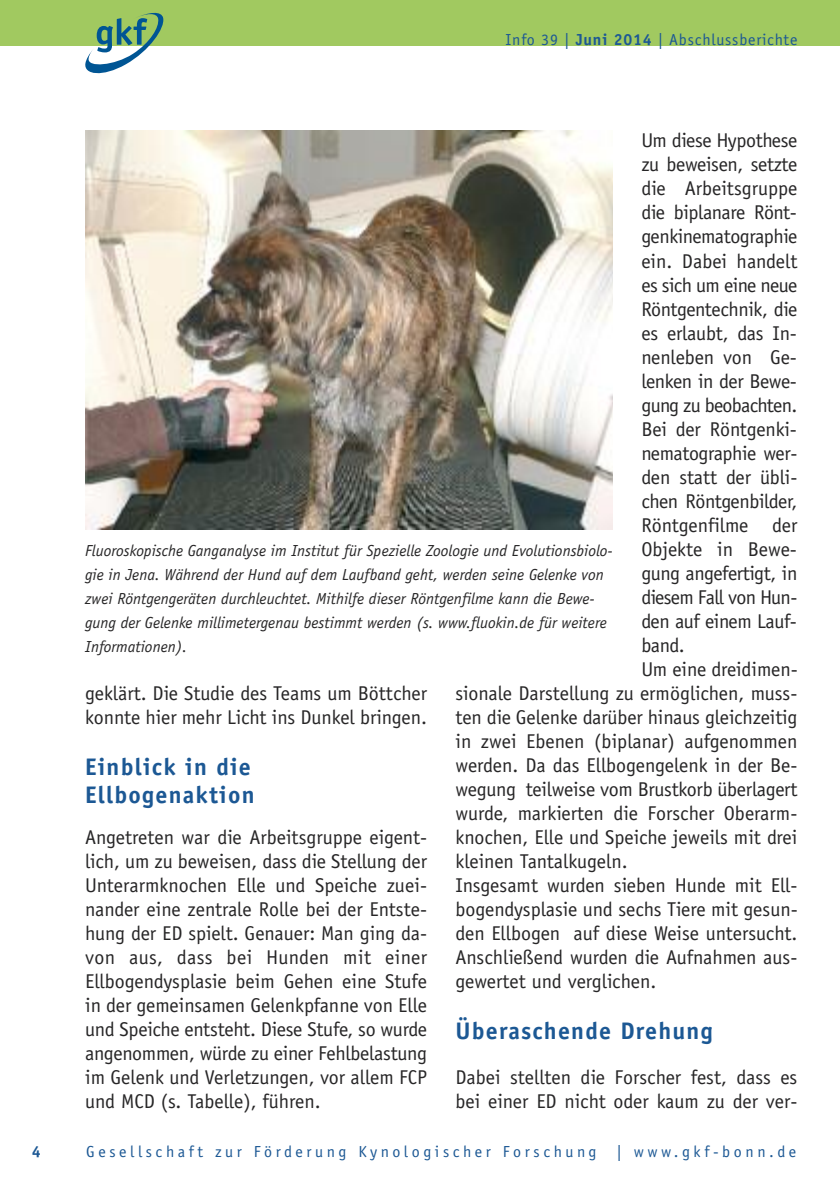
<style>
.page{position:relative;width:840px;height:1191px;background:#fff}
.page>*{position:absolute;margin:0;border:0;box-sizing:border-box;transform-origin:0 0}
.t1{font:700 24px/28.8px "Officina Sans";letter-spacing:.05em;color:#1c5894}
.t2{font:20px/24px "Officina Sans";letter-spacing:-.005em;color:#272627}
.t3{font:20px "Officina Sans";letter-spacing:-.035em;color:#272627}
.t4{font:20px "Officina Sans";letter-spacing:-.025em;color:#272627}
.t5{font:20px "Officina Sans";letter-spacing:-.03em;color:#272627}
.t6{font:italic 16px/24px "Officina Sans";color:#272627}
.t7{font:16px "Officina Sans";letter-spacing:.225em;color:#1c5894}
.t8{font:16px "Officina Sans";letter-spacing:.05em;color:#1c5894}
.t9{font:700 16px "Officina Sans";color:#1c5894}
.s1{font-weight:700}
</style>
<div class="page">
<div style="left:0;top:0;width:839px;height:45px;background:#a1c960"></div>
<svg style="left:85px;top:13px;width:80px;height:61px"></svg>
<img style="left:85px;top:130px;width:527px;height:399px">
<p class="t8" style="left:505px;top:34px;width:293px">Info 39 | <span class="s1">Juni 2014</span> | Abschlussberichte</p>
<p class="t2" style="left:641px;top:130px;width:157px">Um diese Hypothese</p>
<p class="t2" style="left:641px;top:154px;width:157px">zu beweisen, setzte</p>
<p class="t2" style="left:641px;top:178px;width:157px">die Arbeitsgruppe</p>
<p class="t2" style="left:641px;top:202px;width:157px">die biplanare Rönt-</p>
<p class="t4" style="left:641px;top:229px;width:157px">genkinematographie</p>
<p class="t2" style="left:641px;top:250px;width:157px">ein. Dabei handelt</p>
<p class="t5" style="left:641px;top:277px;width:157px">es sich um eine neue</p>
<p class="t2" style="left:641px;top:298px;width:157px">Röntgentechnik, die</p>
<p class="t2" style="left:641px;top:322px;width:157px">es erlaubt, das In-</p>
<p class="t2" style="left:641px;top:346px;width:157px">nenleben von Ge-</p>
<p class="t2" style="left:641px;top:370px;width:157px">lenken in der Bewe-</p>
<p class="t3" style="left:641px;top:397px;width:157px">gung zu beobachten.</p>
<p class="t2" style="left:641px;top:418px;width:157px">Bei der Röntgenki-</p>
<p class="t2" style="left:641px;top:442px;width:157px">nematographie wer-</p>
<p class="t2" style="left:641px;top:466px;width:157px">den statt der übli-</p>
<p class="t2" style="left:641px;top:490px;width:157px">chen Röntgenbilder,</p>
<p class="t2" style="left:641px;top:514px;width:157px">Röntgenfilme der</p>
<p class="t2" style="left:641px;top:538px;width:157px">Objekte in Bewe-</p>
<p class="t2" style="left:641px;top:562px;width:157px">gung angefertigt, in</p>
<p class="t3" style="left:641px;top:589px;width:157px">diesem Fall von Hun-</p>
<p class="t2" style="left:641px;top:610px;width:157px">den auf einem Lauf-</p>
<p class="t2" style="left:641px;top:634px;width:45px">band.</p>
<p class="t2" style="left:641px;top:658px;width:158px">Um eine dreidimen-</p>
<p class="t2" style="left:455px;top:682px;width:343px">sionale Darstellung zu ermöglichen, muss-</p>
<p class="t2" style="left:455px;top:706px;width:343px">ten die Gelenke darüber hinaus gleichzeitig</p>
<p class="t2" style="left:455px;top:730px;width:343px">in zwei Ebenen (biplanar) aufgenommen</p>
<p class="t2" style="left:455px;top:754px;width:343px">werden. Da das Ellbogengelenk in der Be-</p>
<p class="t2" style="left:455px;top:778px;width:343px">wegung teilweise vom Brustkorb überlagert</p>
<p class="t2" style="left:455px;top:802px;width:343px">wurde, markierten die Forscher Oberarm-</p>
<p class="t2" style="left:455px;top:826px;width:343px">knochen, Elle und Speiche jeweils mit drei</p>
<p class="t2" style="left:455px;top:850px;width:174px">kleinen Tantalkugeln.</p>
<p class="t2" style="left:455px;top:874px;width:343px">Insgesamt wurden sieben Hunde mit Ell-</p>
<p class="t2" style="left:455px;top:898px;width:343px">bogendysplasie und sechs Tiere mit gesun-</p>
<p class="t2" style="left:455px;top:922px;width:343px">den Ellbogen auf diese Weise untersucht.</p>
<p class="t2" style="left:455px;top:946px;width:343px">Anschließend wurden die Aufnahmen aus-</p>
<p class="t2" style="left:455px;top:970px;width:202px">gewertet und verglichen.</p>
<p class="t1" style="left:455px;top:1018px;width:259px">Überaschende Drehung</p>
<p class="t2" style="left:455px;top:1066px;width:343px">Dabei stellten die Forscher fest, dass es bei einer ED nicht oder kaum zu der ver-</p>
<p class="t6" style="left:85px;top:539px;width:528px">Fluoroskopische Ganganalyse im Institut für Spezielle Zoologie und Evolutionsbiolo&shy;gie in Jena. Während der Hund auf dem Laufband geht, werden seine Gelenke von zwei Röntgengeräten durchleuchtet. Mithilfe dieser Röntgenfilme kann die Bewe&shy;gung der Gelenke millimetergenau bestimmt werden (s. www.fluokin.de für weitere Informationen).</p>
<p class="t2" style="left:85px;top:682px;width:343px">geklärt. Die Studie des Teams um Böttcher konnte hier mehr Licht ins Dunkel bringen.</p>
<p class="t1" style="left:85px;top:754px;width:171px">Einblick in die<br>Ellbogenaktion</p>
<p class="t2" style="left:85px;top:826px;width:343px;text-align:justify">Angetreten war die Arbeitsgruppe eigent&shy;lich, um zu beweisen, dass die Stellung der Unterarmknochen Elle und Speiche zuei&shy;nander eine zentrale Rolle bei der Entste&shy;hung der ED spielt. Genauer: Man ging da&shy;von aus, dass bei Hunden mit einer Ellbogendysplasie beim Gehen eine Stufe in der gemeinsamen Gelenkpfanne von Elle und Speiche entsteht. Diese Stufe, so wurde angenommen, würde zu einer Fehlbelastung im Gelenk und Verletzungen, vor allem FCP und MCD (s. Tabelle), führen.</p>
<p class="t9" style="left:32px;top:1145px;width:10px">4</p>
<p class="t7" style="left:86px;top:1145px;width:511px">Gesellschaft zur Förderung Kynologischer Forschung</p>
<p class="t7" style="left:616px;top:1145px;width:181px">| www.gkf-bonn.de</p>
</div>
